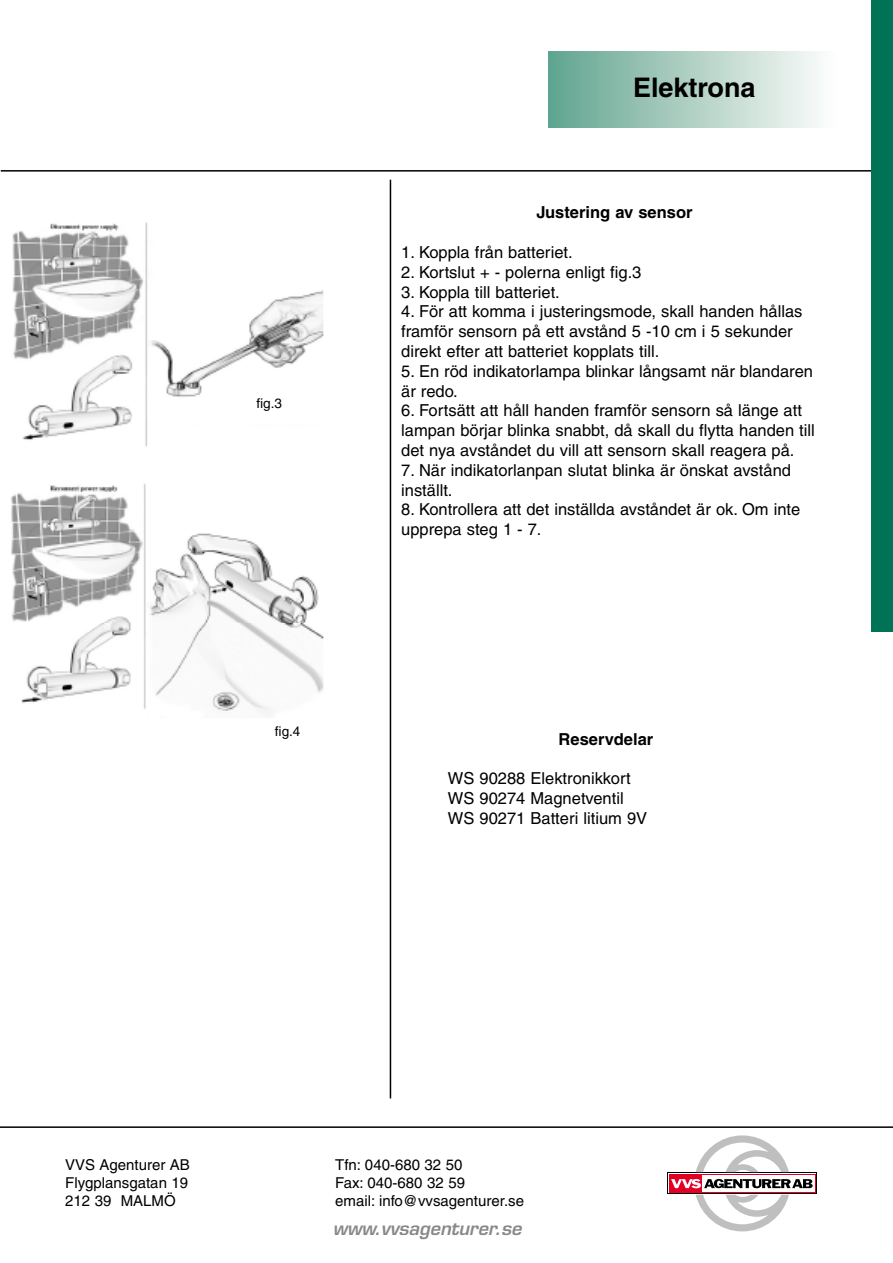
<style>
.page{position:relative;width:893px;height:1263px;background:#fff}
.page>*{position:absolute;margin:0;border:0;box-sizing:border-box;transform-origin:0 0}
.t1{font:700 27px "Helvetica";color:#000}
.t2{font:italic 600 18px "Eurostile";color:#878889}
.t3{font:16.5px/19.8px "Helvetica";color:#000}
.t4{font:700 16.5px "Helvetica";color:#000}
.t5{font:15px "Helvetica";color:#000}
.t6{font:13.5px "Helvetica";color:#000}
</style>
<div class="page">
<hr style="left:390px;top:180px;width:1px;height:918px;background:#000">
<svg style="left:668px;top:1173px;width:149px;height:21px"></svg>
<svg style="left:668px;top:1174px;width:148px;height:19px"></svg>
<div style="left:669px;top:1174px;width:146px;height:18px;background:#e20025"></div>
<div style="left:702px;top:1175px;width:113px;height:17px;background:#fff"></div>
<svg style="left:696px;top:1135px;width:93px;height:37px"></svg>
<svg style="left:696px;top:1195px;width:93px;height:36px"></svg>
<svg style="left:671px;top:1179px;width:142px;height:9px"></svg>
<hr style="left:0;top:1126px;width:893px;height:2px;background:#000">
<hr style="left:1px;top:170px;width:892px;height:2px;background:#000">
<div style="left:549px;top:52px;width:287px;height:76px;background:linear-gradient(to right,#62a58f,#fffefc)"></div>
<div style="left:872px;top:0;width:21px;height:631px;background:#007356"></div>
<img style="left:11px;top:222px;width:313px;height:491px">
<p class="t6" style="left:257px;top:395px;width:27px">fig.3</p>
<p class="t6" style="left:275px;top:723px;width:27px">fig.4</p>
<h1 class="t1" style="left:633px;top:71px;width:124px">Elektrona</h1>
<p class="t4" style="left:536px;top:202px;width:158px">Justering av sensor</p>
<p class="t3" style="left:401px;top:242px;width:173px">1. Koppla från batteriet.</p>
<p class="t3" style="left:401px;top:262px;width:242px">2. Kortslut + - polerna enligt fig.3</p>
<p class="t3" style="left:401px;top:282px;width:160px">3. Koppla till batteriet.</p>
<p class="t3" style="left:401px;top:302px;width:403px">4. För att komma i justeringsmode, skall handen hållas framför sensorn på ett avstånd 5 -10 cm i 5 sekunder direkt efter att batteriet kopplats till.</p>
<p class="t3" style="left:401px;top:361px;width:413px">5. En röd indikatorlampa blinkar långsamt när blandaren är redo.</p>
<p class="t3" style="left:401px;top:401px;width:415px">6. Fortsätt att håll handen framför sensorn så länge att lampan börjar blinka snabbt, då skall du flytta handen till det nya avståndet du vill att sensorn skall reagera på.</p>
<p class="t3" style="left:401px;top:460px;width:391px">7. När indikatorlanpan slutat blinka är önskat avstånd inställt.</p>
<p class="t3" style="left:401px;top:500px;width:401px">8. Kontrollera att det inställda avståndet är ok. Om inte upprepa steg 1 - 7.</p>
<p class="t4" style="left:559px;top:729px;width:96px">Reservdelar</p>
<p class="t3" style="left:448px;top:768px;width:201px">WS 90288 Elektronikkort<br>WS 90274 Magnetventil<br>WS 90271 Batteri litium 9V</p>
<p class="t5" style="left:65px;top:1156px;width:126px">VVS Agenturer AB</p>
<p class="t5" style="left:335px;top:1156px;width:129px">Tfn: 040-680 32 50</p>
<p class="t5" style="left:65px;top:1174px;width:124px">Flygplansgatan 19</p>
<p class="t5" style="left:335px;top:1174px;width:131px">Fax: 040-680 32 59</p>
<p class="t5" style="left:65px;top:1192px;width:112px">212 39 MALMÖ</p>
<p class="t5" style="left:335px;top:1192px;width:190px">email: info@vvsagenturer.se</p>
<p class="t2" style="left:333px;top:1217px;width:190px">www.vvsagenturer.se</p>
</div>
